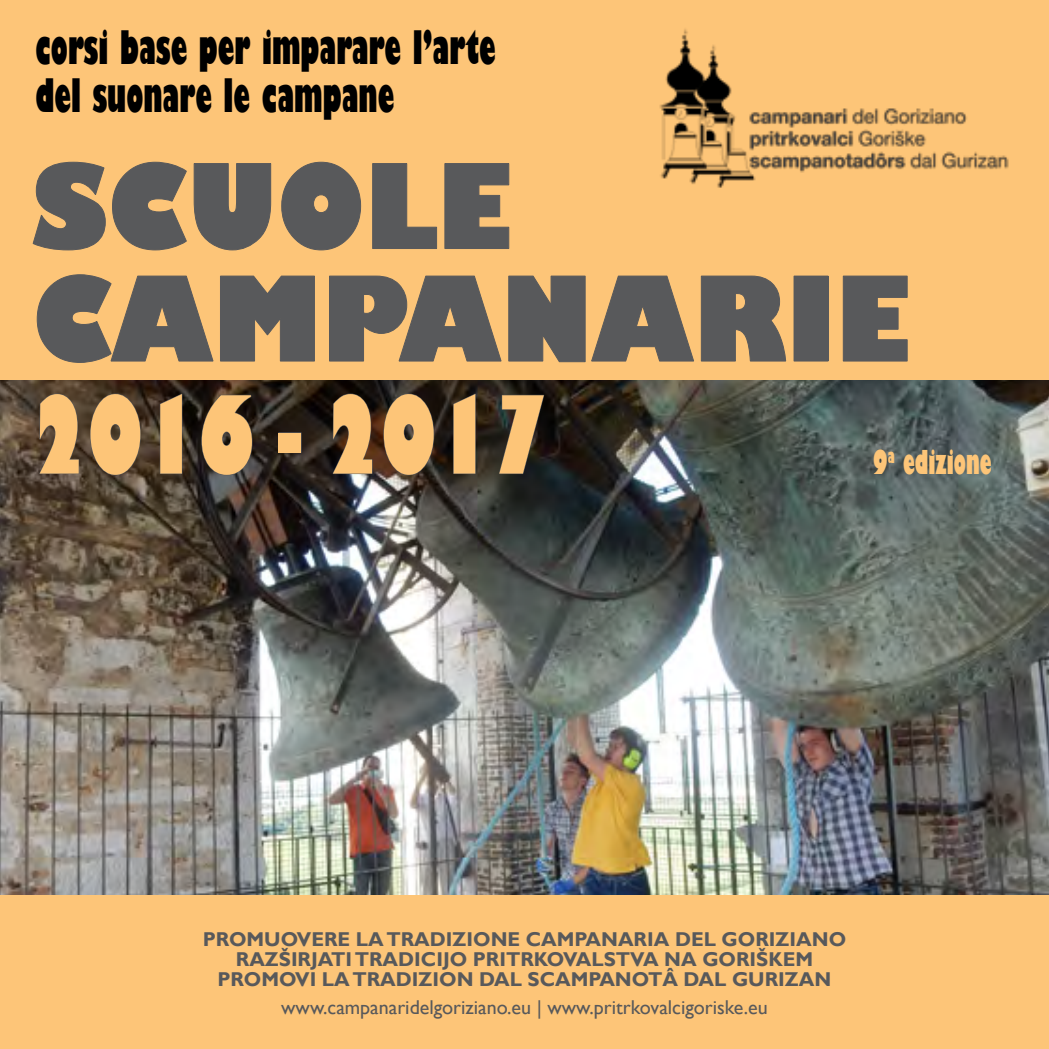
<style>
.page{position:relative;width:1049px;height:1049px;background:#fff}
.page>*{position:absolute;margin:0;border:0;box-sizing:border-box;transform-origin:0 0}
.t1{font:800 114px/112.5px "Gill Sans";color:#58595b;scale:.91 1}
.t2{font:800 105px "Gill Sans";color:#fdc578;scale:.62 1}
.t3{font:800 condensed 45px/48.2px "Gill Sans";color:#000;scale:.78 1}
.t4{font:800 condensed 32px "Gill Sans";color:#fdc578;scale:.78 1}
.t5{font:700 20px/20px "Gill Sans";color:#58595b;text-align:center}
.t6{font:20px "Gill Sans";color:#58595b}
</style>
<div class="page">
<img style="left:0;top:380px;width:1049px;height:516px">
<div style="left:0;top:0;width:1049px;height:380px;background:#fdc578"></div>
<div style="left:0;top:896px;width:1049px;height:153px;background:#fdc578"></div>
<svg style="left:32px;top:161px;width:240px;height:90px"></svg>
<svg style="left:281px;top:161px;width:81px;height:90px"></svg>
<svg style="left:372px;top:163px;width:66px;height:86px"></svg>
<svg style="left:444px;top:163px;width:66px;height:86px"></svg>
<svg style="left:36px;top:274px;width:279px;height:89px"></svg>
<svg style="left:329px;top:275px;width:458px;height:88px"></svg>
<svg style="left:842px;top:275px;width:66px;height:87px"></svg>
<svg style="left:38px;top:393px;width:42px;height:82px;background:#514234"></svg>
<svg style="left:89px;top:393px;width:53px;height:83px;background:#4c3c2c"></svg>
<svg style="left:159px;top:393px;width:24px;height:82px;background:#41352a"></svg>
<svg style="left:201px;top:394px;width:52px;height:82px;background:#2e2722"></svg>
<div style="left:279px;top:433px;width:22px;height:19px;border:1px solid #58595b"></div>
<svg style="left:332px;top:393px;width:41px;height:82px;background:#362820"></svg>
<svg style="left:383px;top:393px;width:52px;height:83px;background:#38281e"></svg>
<svg style="left:452px;top:393px;width:24px;height:82px;background:#231e18"></svg>
<svg style="left:498px;top:394px;width:47px;height:81px;background:#272420"></svg>
<img style="left:659px;top:29px;width:350px;height:159px">
<h3 class="t3" style="left:35px;top:25px;width:592px">corsi base per imparare l’arte del suonare le campane</h3>
<h1 class="t1" style="left:32px;top:158px;width:966px">SCUOLE<br>CAMPANARIE</h1>
<h2 class="t2" style="left:32px;top:369px;width:834px">2016 - 2017</h2>
<h3 class="t4" style="left:873px;top:442px;width:153px">9<sup>a</sup> edizione</h3>
<p class="t5" style="left:203px;top:930px;width:645px">PROMUOVERE LA TRADIZIONE CAMPANARIA DEL GORIZIANO<br>RAZŠIRJATI TRADICIJO PRITRKOVALSTVA NA GORIŠKEM<br>PROMOVI LA TRADIZION DAL SCAMPANOTÂ DAL GURIZAN</p>
<p class="t6" style="left:281px;top:995px;width:488px">www.campanaridelgoriziano.eu | www.pritrkovalcigoriske.eu</p>
</div>
